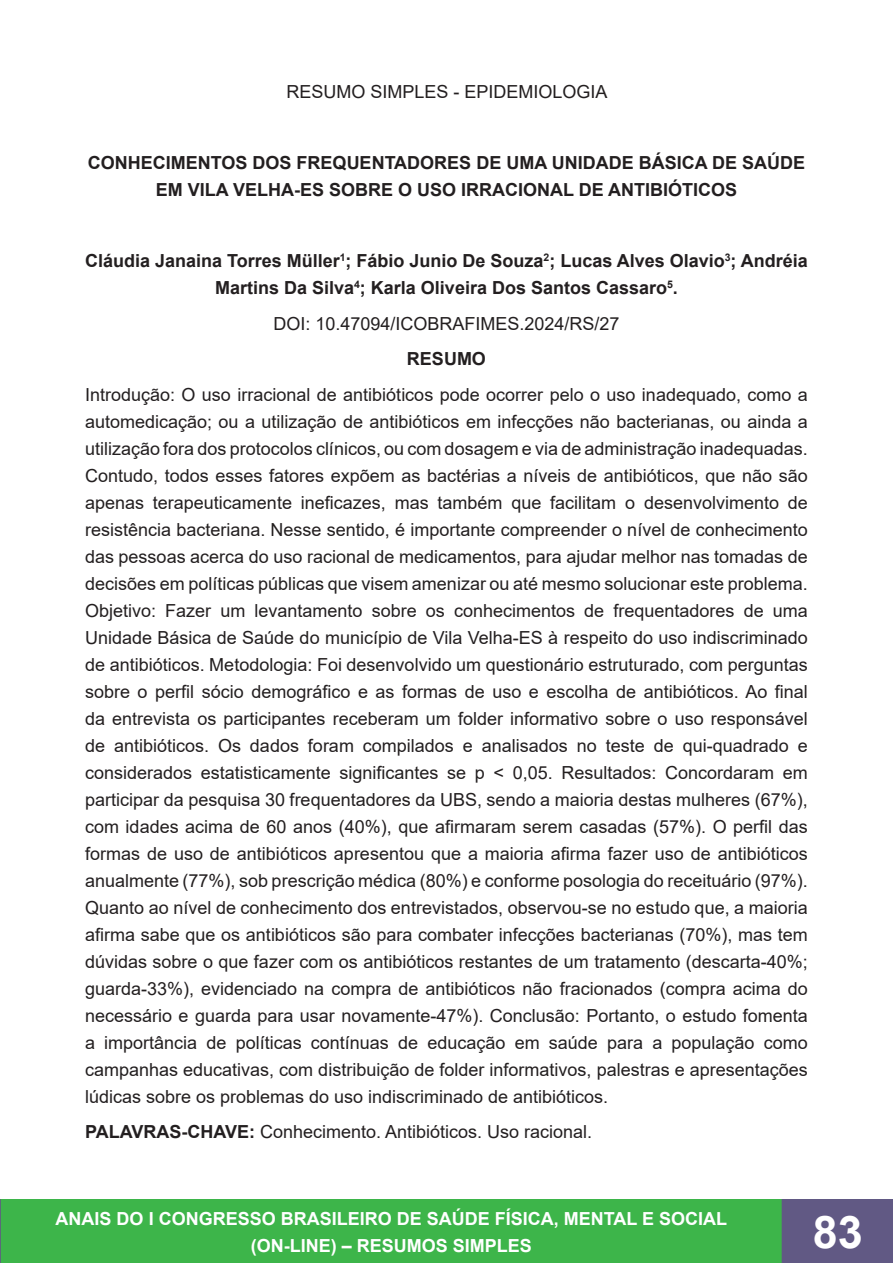
<style>
.page{position:relative;width:893px;height:1263px;background:#fff}
.page>*{position:absolute;margin:0;border:0;box-sizing:border-box;transform-origin:0 0}
.t1{font:700 45px "Arial";color:#fff}
.t2{font:18px/27px "Arial";color:#231f20;text-align:justify}
.t3{font:700 18px/27px "Arial";color:#231f20;text-align:center}
.t4{font:700 18px/27px "Arial";color:#fff;text-align:center}
.s1{font-weight:700}
</style>
<div class="page">
<div style="left:0;top:1200px;width:782px;height:63px;background:#3db54a"></div>
<div style="left:0;top:1199px;width:783px;height:64px;border:2px solid #3db54a"></div>
<svg style="left:0;top:1199px;width:1px;height:64px"></svg>
<div style="left:782px;top:1200px;width:111px;height:63px;background:#615984"></div>
<div style="left:782px;top:1199px;width:111px;height:64px;border:2px solid #615984"></div>
<p class="t2" style="left:286px;top:78px;width:323px">RESUMO SIMPLES - EPIDEMIOLOGIA</p>
<p class="t3" style="left:88px;top:150px;width:719px">CONHECIMENTOS DOS FREQUENTADORES DE UMA UNIDADE BÁSICA DE SAÚDE<br>EM VILA VELHA-ES SOBRE O USO IRRACIONAL DE ANTIBIÓTICOS</p>
<p class="t3" style="left:85px;top:248px;width:724px">Cláudia Janaina Torres Müller<sup>1</sup>; Fábio Junio De Souza<sup>2</sup>; Lucas Alves Olavio<sup>3</sup>; Andréia<br>Martins Da Silva<sup>4</sup>; Karla Oliveira Dos Santos Cassaro<sup>5</sup>.</p>
<p class="t2" style="left:273px;top:310px;width:348px">DOI: 10.47094/ICOBRAFIMES.2024/RS/27</p>
<p class="t3" style="left:407px;top:346px;width:81px">RESUMO</p>
<p class="t2" style="left:85px;top:381px;width:724px">Introdução: O uso irracional de antibióticos pode ocorrer pelo o uso inadequado, como a automedicação; ou a utilização de antibióticos em infecções não bacterianas, ou ainda a utilização fora dos protocolos clínicos, ou com dosagem e via de administração inadequadas.<br>Contudo, todos esses fatores expõem as bactérias a níveis de antibióticos, que não são apenas terapeuticamente ineficazes, mas também que facilitam o desenvolvimento de resistência bacteriana. Nesse sentido, é importante compreender o nível de conhecimento das pessoas acerca do uso racional de medicamentos, para ajudar melhor nas tomadas de decisões em políticas públicas que visem amenizar ou até mesmo solucionar este problema.<br>Objetivo: Fazer um levantamento sobre os conhecimentos de frequentadores de uma Unidade Básica de Saúde do município de Vila Velha-ES à respeito do uso indiscriminado de antibióticos. Metodologia: Foi desenvolvido um questionário estruturado, com perguntas sobre o perfil sócio demográfico e as formas de uso e escolha de antibióticos. Ao final da entrevista os participantes receberam um folder informativo sobre o uso responsável de antibióticos. Os dados foram compilados e analisados no teste de qui-quadrado e considerados estatisticamente significantes se p &lt; 0,05. Resultados: Concordaram em participar da pesquisa 30 frequentadores da UBS, sendo a maioria destas mulheres (67%), com idades acima de 60 anos (40%), que afirmaram serem casadas (57%). O perfil das formas de uso de antibióticos apresentou que a maioria afirma fazer uso de antibióticos anualmente (77%), sob prescrição médica (80%) e conforme posologia do receituário (97%).<br>Quanto ao nível de conhecimento dos entrevistados, observou-se no estudo que, a maioria afirma sabe que os antibióticos são para combater infecções bacterianas (70%), mas tem dúvidas sobre o que fazer com os antibióticos restantes de um tratamento (descarta-40%; guarda-33%), evidenciado na compra de antibióticos não fracionados (compra acima do necessário e guarda para usar novamente-47%). Conclusão: Portanto, o estudo fomenta a importância de políticas contínuas de educação em saúde para a população como campanhas educativas, com distribuição de folder informativos, palestras e apresentações lúdicas sobre os problemas do uso indiscriminado de antibióticos.</p>
<p class="t2" style="left:85px;top:1118px;width:509px"><span class="s1">PALAVRAS-CHAVE:</span> Conhecimento. Antibióticos. Uso racional.</p>
<p class="t4" style="left:56px;top:1205px;width:673px">ANAIS DO I CONGRESSO BRASILEIRO DE SAÚDE FÍSICA, MENTAL E SOCIAL (ON-LINE) – RESUMOS SIMPLES</p>
<h1 class="t1" style="left:813px;top:1200px;width:52px">83</h1>
</div>
